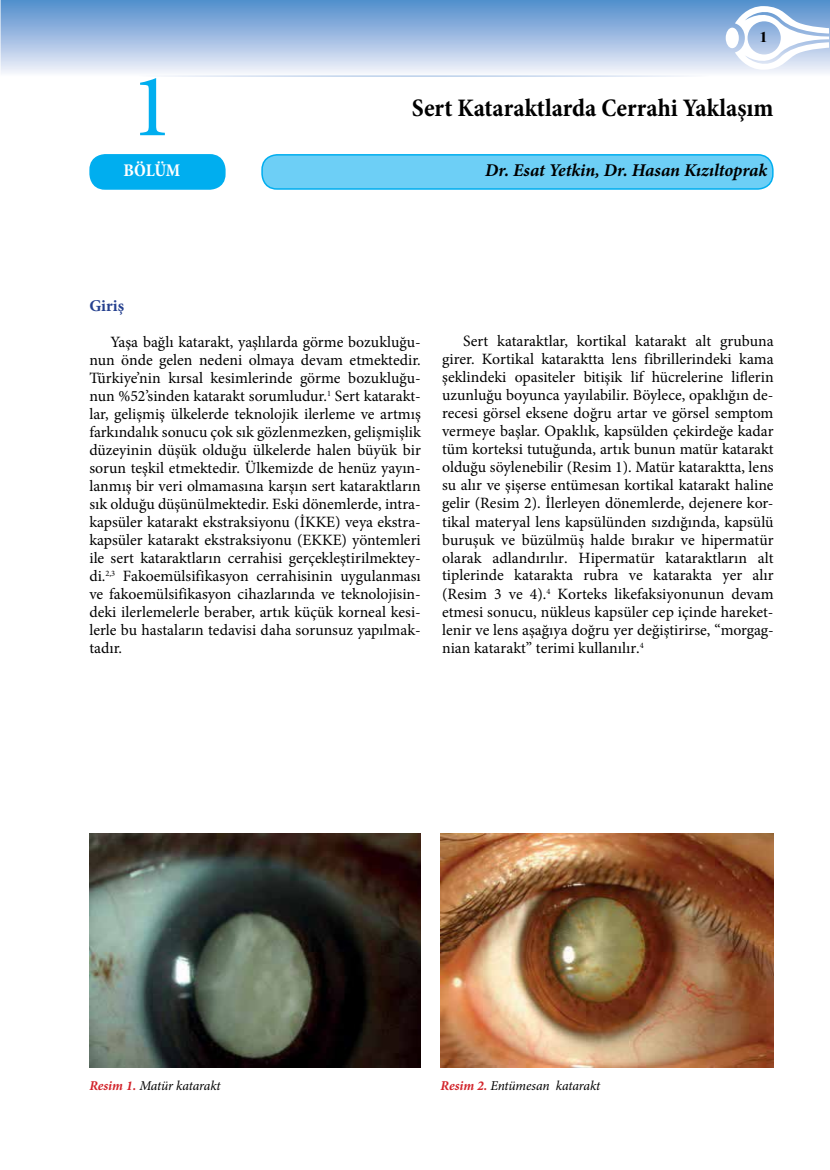
<style>
.page{position:relative;width:830px;height:1170px;background:#fff}
.page>*{position:absolute;margin:0;border:0;box-sizing:border-box;transform-origin:0 0}
.t1{font:90px "Minion Pro";color:#00aeef}
.t2{font:700 condensed 25.5px "Minion Pro";color:#000}
.t3{font:italic 700 18px "Minion Pro";letter-spacing:-.005em;color:#000}
.t4{font:700 condensed 18px "Minion Pro";letter-spacing:-.01em;color:#fff}
.t5{font:700 16.5px "Minion Pro";color:#25408f}
.t6{font:15.75px/18px "Minion Pro";color:#000;text-align:justify}
.t7{font:700 14.85px "Times New Roman";color:#000;scale:1.11 1}
.t8{font:italic 13.5px "Minion Pro";letter-spacing:-.01em;color:#000}
.s1{font-weight:700;color:#d2232a}
</style>
<div class="page">
<img style="left:1px;top:0;width:828px;height:76px">
<svg style="left:734px;top:5px;width:94px;height:66px"></svg>
<div style="left:725px;top:28px;width:13px;height:20px;background:#fff;border-radius:50%"></div>
<div style="left:262px;top:155px;width:510px;height:34px;background:#6dcff6;border-radius:15px"></div>
<div style="left:261px;top:154px;width:512px;height:36px;border:2px solid #00aeef;border-radius:15px"></div>
<div style="left:90px;top:155px;width:135px;height:34px;background:#00aeef;border-radius:15px"></div>
<div style="left:89px;top:154px;width:136px;height:36px;border:2px solid #00aeef;border-radius:15px"></div>
<img style="left:440px;top:833px;width:333px;height:234px">
<img style="left:89px;top:833px;width:331px;height:234px">
<p class="t7" style="left:759px;top:27px;width:9px">1</p>
<h1 class="t1" style="left:130px;top:46px;width:45px">1</h1>
<p class="t4" style="left:123px;top:158px;width:58px">BÖLÜM</p>
<p class="t3" style="left:485px;top:158px;width:283px">Dr. Esat Yetkin, Dr. Hasan Kızıltoprak</p>
<h2 class="t2" style="left:411px;top:90px;width:363px">Sert Kataraktlarda Cerrahi Yaklaşım</h2>
<p class="t5" style="left:89px;top:294px;width:36px">Giriş</p>
<p class="t6" style="left:89px;top:333px;width:333px;text-indent:21px">Yaşa bağlı katarakt, yaşlılarda görme bozukluğu&shy;nun önde gelen nedeni olmaya devam etmektedir.<br>Türkiye’nin kırsal kesimlerinde görme bozukluğu&shy;nun %52’sinden katarakt sorumludur.<sup>1</sup> Sert katarakt&shy;lar, gelişmiş ülkelerde teknolojik ilerleme ve artmış farkındalık sonucu çok sık gözlenmezken, gelişmişlik düzeyinin düşük olduğu ülkelerde halen büyük bir sorun teşkil etmektedir. Ülkemizde de henüz yayın&shy;lanmış bir veri olmamasına karşın sert kataraktların sık olduğu düşünülmektedir. Eski dönemlerde, intra&shy;kapsüler katarakt ekstraksiyonu (İKKE) veya ekstra&shy;kapsüler katarakt ekstraksiyonu (EKKE) yöntemleri ile sert kataraktların cerrahisi gerçekleştirilmektey&shy;di.<sup>2,3</sup> Fakoemülsifikasyon cerrahisinin uygulanması ve fakoemülsifikasyon cihazlarında ve teknolojisin&shy;deki ilerlemelerle beraber, artık küçük korneal kesi&shy;lerle bu hastaların tedavisi daha sorunsuz yapılmak&shy;tadır.</p>
<p class="t6" style="left:442px;top:332px;width:333px;text-indent:21px">Sert kataraktlar, kortikal katarakt alt grubuna girer. Kortikal kataraktta lens fibrillerindeki kama şeklindeki opasiteler bitişik lif hücrelerine liflerin uzunluğu boyunca yayılabilir. Böylece, opaklığın de&shy;recesi görsel eksene doğru artar ve görsel semptom vermeye başlar. Opaklık, kapsülden çekirdeğe kadar tüm korteksi tutuğunda, artık bunun matür katarakt olduğu söylenebilir (Resim 1). Matür kataraktta, lens su alır ve şişerse entümesan kortikal katarakt haline gelir (Resim 2). İlerleyen dönemlerde, dejenere kor&shy;tikal materyal lens kapsülünden sızdığında, kapsülü buruşuk ve büzülmüş halde bırakır ve hipermatür olarak adlandırılır. Hipermatür kataraktların alt tiplerinde katarakta rubra ve katarakta yer alır (Resim 3 ve 4).<sup>4</sup> Korteks likefaksiyonunun devam etmesi sonucu, nükleus kapsüler cep içinde hareket&shy;lenir ve lens aşağıya doğru yer değiştirirse, “morgag&shy;nian katarakt” terimi kullanılır.<sup>4</sup></p>
<p class="t8" style="left:89px;top:1076px;width:133px"><span class="s1">Resim 1.</span> Matür katarakt</p>
<p class="t8" style="left:440px;top:1076px;width:161px"><span class="s1">Resim 2.</span> Entümesan katarakt</p>
</div>
